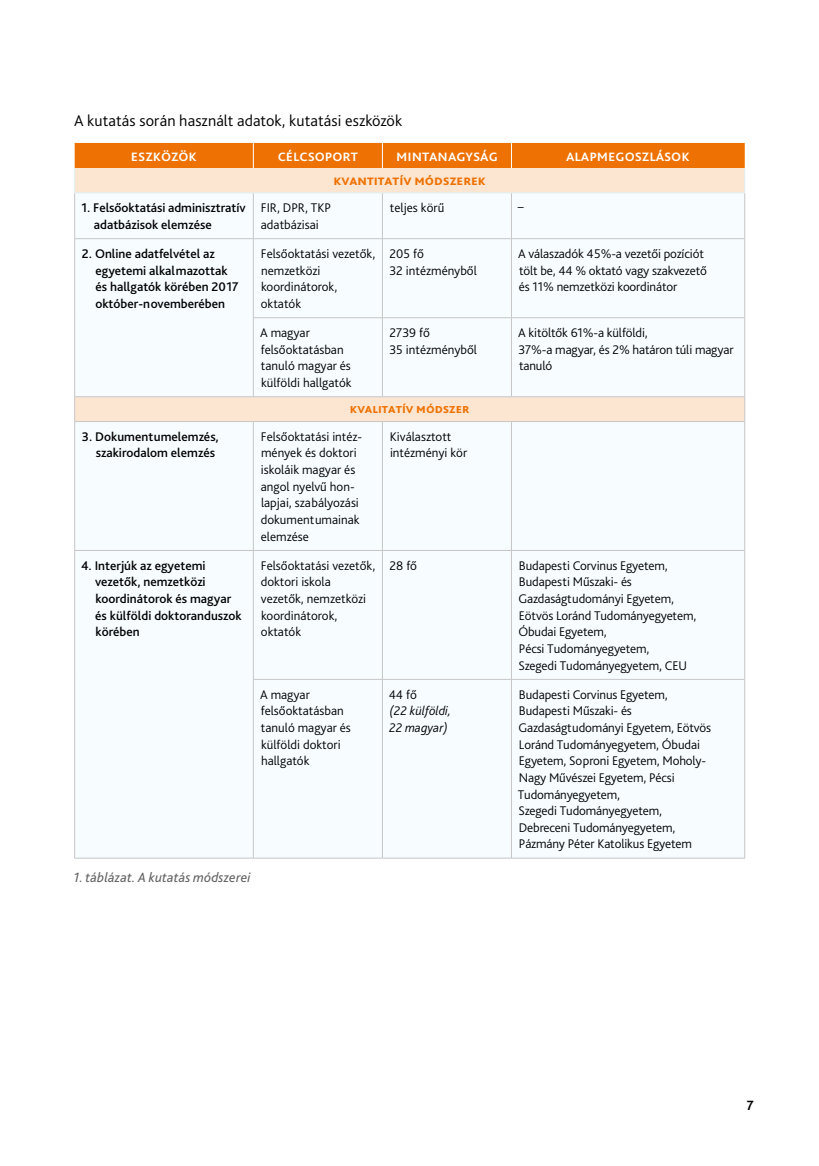
<style>
.page{position:relative;width:819px;height:1166px;background:#fff}
.page>*{position:absolute;margin:0;border:0;box-sizing:border-box;transform-origin:0 0}
.t1{font:300 16.28px "Bliss Pro";color:#000}
.t2{font:500 15.75px "Bliss Pro";color:#fff}
.t3{font:italic 14px "Bliss Pro";letter-spacing:.01em;color:#646363}
.t4{font:800 14px "Bliss Pro";color:#ee7203}
.t5{font:700 14px "Bliss Pro";color:#000}
.t6{font:300 13.12px/16.6px "Bliss Pro";color:#000}
.t7{font:500 13.12px/16.6px "Bliss Pro";color:#000}
.t8{font:italic 300 13.12px/16.6px "Bliss Pro";color:#000}
.t9{font:800 13.12px "Bliss Pro";color:#ee7203}
</style>
<div class="page">
<svg style="left:75px;top:193px;width:669px;height:665px"></svg>
<hr style="left:74px;top:192px;width:179px;height:1px;background:#e0eff3">
<hr style="left:253px;top:192px;width:129px;height:1px;background:#e0eff3">
<hr style="left:382px;top:192px;width:129px;height:1px;background:#e0eff3">
<hr style="left:511px;top:192px;width:234px;height:1px;background:#e0eff3">
<hr style="left:74px;top:193px;width:1px;height:45px;background:#c6c6c6">
<hr style="left:744px;top:193px;width:1px;height:45px;background:#c6c6c6">
<hr style="left:74px;top:239px;width:1px;height:79px;background:#c6c6c6">
<hr style="left:74px;top:318px;width:1px;height:78px;background:#c6c6c6">
<hr style="left:744px;top:239px;width:1px;height:78px;background:#c6c6c6">
<hr style="left:744px;top:318px;width:1px;height:78px;background:#c6c6c6">
<svg style="left:74px;top:397px;width:1px;height:24px"></svg>
<svg style="left:744px;top:397px;width:1px;height:24px"></svg>
<hr style="left:253px;top:193px;width:1px;height:45px;background:#c6c6c6">
<hr style="left:382px;top:193px;width:1px;height:45px;background:#c6c6c6">
<hr style="left:511px;top:193px;width:1px;height:45px;background:#c6c6c6">
<hr style="left:74px;top:238px;width:179px;height:1px;background:#c6c6c6">
<hr style="left:253px;top:238px;width:129px;height:1px;background:#c6c6c6">
<hr style="left:253px;top:239px;width:1px;height:78px;background:#c6c6c6">
<hr style="left:382px;top:238px;width:129px;height:1px;background:#c6c6c6">
<hr style="left:382px;top:239px;width:1px;height:78px;background:#c6c6c6">
<hr style="left:511px;top:238px;width:234px;height:1px;background:#c6c6c6">
<hr style="left:511px;top:239px;width:1px;height:78px;background:#c6c6c6">
<hr style="left:253px;top:317px;width:129px;height:1px;background:#c6c6c6">
<hr style="left:253px;top:318px;width:1px;height:78px;background:#c6c6c6">
<hr style="left:382px;top:317px;width:129px;height:1px;background:#c6c6c6">
<hr style="left:382px;top:318px;width:1px;height:78px;background:#c6c6c6">
<hr style="left:511px;top:317px;width:234px;height:1px;background:#c6c6c6">
<hr style="left:511px;top:318px;width:1px;height:78px;background:#c6c6c6">
<hr style="left:74px;top:421px;width:179px;height:1px;background:#c6c6c6">
<hr style="left:74px;top:422px;width:1px;height:128px;background:#c6c6c6">
<hr style="left:253px;top:421px;width:129px;height:1px;background:#c6c6c6">
<hr style="left:253px;top:422px;width:1px;height:128px;background:#c6c6c6">
<hr style="left:382px;top:421px;width:129px;height:1px;background:#c6c6c6">
<hr style="left:382px;top:422px;width:1px;height:128px;background:#c6c6c6">
<hr style="left:511px;top:421px;width:234px;height:1px;background:#c6c6c6">
<hr style="left:511px;top:422px;width:1px;height:128px;background:#c6c6c6">
<hr style="left:744px;top:422px;width:1px;height:128px;background:#c6c6c6">
<hr style="left:74px;top:550px;width:179px;height:1px;background:#c6c6c6">
<hr style="left:74px;top:551px;width:1px;height:128px;background:#c6c6c6">
<hr style="left:74px;top:679px;width:1px;height:179px;background:#c6c6c6">
<hr style="left:253px;top:550px;width:129px;height:1px;background:#c6c6c6">
<hr style="left:253px;top:551px;width:1px;height:128px;background:#c6c6c6">
<hr style="left:382px;top:550px;width:129px;height:1px;background:#c6c6c6">
<hr style="left:382px;top:551px;width:1px;height:128px;background:#c6c6c6">
<hr style="left:511px;top:550px;width:234px;height:1px;background:#c6c6c6">
<hr style="left:511px;top:551px;width:1px;height:128px;background:#c6c6c6">
<hr style="left:744px;top:551px;width:1px;height:128px;background:#c6c6c6">
<hr style="left:253px;top:679px;width:129px;height:1px;background:#c6c6c6">
<hr style="left:253px;top:679px;width:1px;height:179px;background:#c6c6c6">
<hr style="left:382px;top:679px;width:129px;height:1px;background:#c6c6c6">
<hr style="left:382px;top:679px;width:1px;height:179px;background:#c6c6c6">
<hr style="left:511px;top:679px;width:234px;height:1px;background:#c6c6c6">
<hr style="left:511px;top:679px;width:1px;height:179px;background:#c6c6c6">
<hr style="left:744px;top:679px;width:1px;height:179px;background:#c6c6c6">
<hr style="left:74px;top:858px;width:179px;height:1px;background:#c6c6c6">
<hr style="left:253px;top:858px;width:129px;height:1px;background:#c6c6c6">
<hr style="left:382px;top:858px;width:129px;height:1px;background:#c6c6c6">
<hr style="left:511px;top:858px;width:234px;height:1px;background:#c6c6c6">
<hr style="left:74px;top:396px;width:179px;height:1px;background:#c6c6c6">
<hr style="left:253px;top:396px;width:129px;height:1px;background:#c6c6c6">
<hr style="left:382px;top:396px;width:129px;height:1px;background:#c6c6c6">
<hr style="left:511px;top:396px;width:234px;height:1px;background:#c6c6c6">
<svg style="left:74px;top:143px;width:671px;height:49px;background:#f5ab68"></svg>
<p class="t1" style="left:74px;top:110px;width:330px">A kutatás során használt adatok, kutatási eszközök</p>
<p class="t2" style="left:131px;top:146px;width:67px">eszközök</p>
<p class="t2" style="left:278px;top:146px;width:82px">célcsoport</p>
<p class="t2" style="left:396px;top:146px;width:103px">mintanagyság</p>
<p class="t2" style="left:566px;top:146px;width:125px">alapmegoszlások</p>
<p class="t4" style="left:333px;top:172px;width:154px">kvantitatív módszerek</p>
<p class="t7" style="left:94px;top:199px;width:153px;text-indent:-12px">1. Felsőoktatási adminisztratív adatbázisok elemzése</p>
<p class="t6" style="left:261px;top:199px;width:72px">FIR, DPR, TKP adatbázisai</p>
<p class="t6" style="left:390px;top:199px;width:56px">teljes körű</p>
<p class="t7" style="left:95px;top:245px;width:145px;text-indent:-13px">2. Online adatfelvétel az egyetemi alkalmazottak és hallgatók körében 2017 október-novemberében</p>
<p class="t6" style="left:261px;top:245px;width:116px">Felsőoktatási vezetők, nemzetközi koordinátorok, oktatók</p>
<p class="t6" style="left:389px;top:245px;width:89px">205 fő<br>32 intézményből</p>
<p class="t6" style="left:518px;top:245px;width:190px">A válaszadók 45%-a vezetői pozíciót tölt be, 44 % oktató vagy szakvezető és 11% nemzetközi koordinátor</p>
<p class="t6" style="left:260px;top:324px;width:93px">A magyar felsőoktatásban tanuló magyar és külföldi hallgatók</p>
<p class="t6" style="left:389px;top:324px;width:89px">2739 fő<br>35 intézményből</p>
<p class="t6" style="left:518px;top:324px;width:217px">A kitöltők 61%-a külföldi,<br>37%-a magyar, és 2% határon túli magyar tanuló</p>
<p class="t9" style="left:350px;top:400px;width:121px">kvalitatív módszer</p>
<p class="t7" style="left:96px;top:428px;width:125px;text-indent:-14px">3. Dokumentumelemzés, szakirodalom elemzés</p>
<p class="t6" style="left:261px;top:428px;width:103px">Felsőoktatási intéz&shy;mények és doktori iskoláik magyar és angol nyelvű hon&shy;lapjai, szabályozási dokumentumainak elemzése</p>
<p class="t6" style="left:390px;top:428px;width:79px">Kiválasztott intézményi kör</p>
<p class="t7" style="left:95px;top:557px;width:148px;text-indent:-14px">4. Interjúk az egyetemi vezetők, nemzetközi koordinátorok és magyar és külföldi doktoranduszok körében</p>
<p class="t6" style="left:261px;top:557px;width:116px">Felsőoktatási vezetők, doktori iskola vezetők, nemzetközi koordinátorok, oktatók</p>
<p class="t6" style="left:389px;top:557px;width:29px">28 fő</p>
<p class="t6" style="left:518px;top:557px;width:179px">Budapesti Corvinus Egyetem,<br>Budapesti Műszaki- és<br>Gazdaságtudományi Egyetem,<br>Eötvös Loránd Tudományegyetem,<br>Óbudai Egyetem,<br>Pécsi Tudományegyetem,<br>Szegedi Tudományegyetem, CEU</p>
<p class="t6" style="left:260px;top:686px;width:92px">A magyar felsőoktatásban tanuló magyar és külföldi doktori hallgatók</p>
<p class="t6" style="left:388px;top:686px;width:30px">44 fő</p>
<p class="t6" style="left:518px;top:686px;width:195px">Budapesti Corvinus Egyetem,<br>Budapesti Műszaki- és<br>Gazdaságtudományi Egyetem, Eötvös<br>Loránd Tudományegyetem, Óbudai<br>Egyetem, Soproni Egyetem, Moholy-<br>Nagy Művészei Egyetem, Pécsi<br>Tudományegyetem,<br>Szegedi Tudományegyetem,<br>Debreceni Tudományegyetem,<br>Pázmány Péter Katolikus Egyetem</p>
<p class="t8" style="left:389px;top:702px;width:63px">(22 külföldi,<br>22 magyar)</p>
<p class="t3" style="left:74px;top:869px;width:178px">1. táblázat. A kutatás módszerei</p>
<p class="t5" style="left:747px;top:1097px;width:8px">7</p>
</div>
